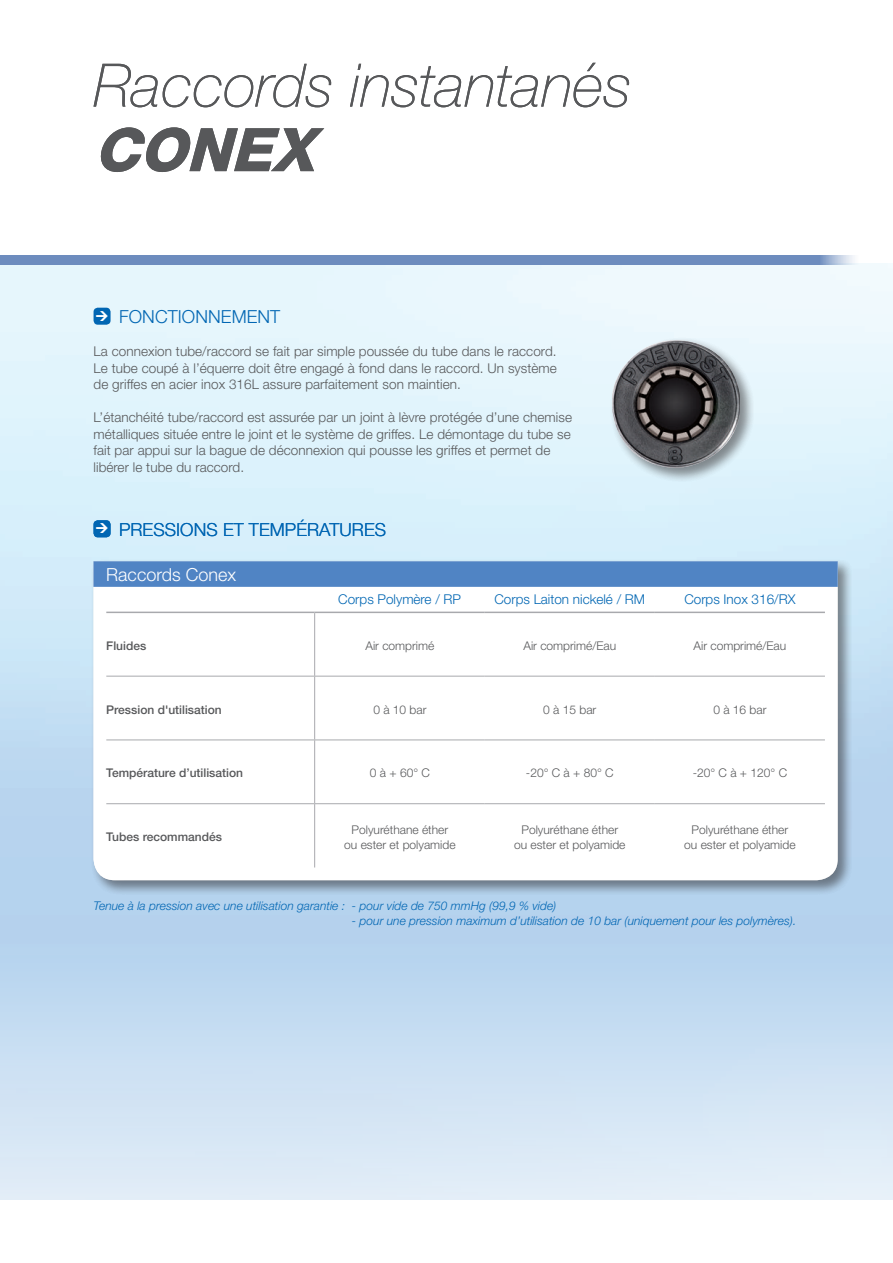
<style>
.page{position:relative;width:893px;height:1263px;background:#fff}
.page>*{position:absolute;margin:0;border:0;box-sizing:border-box;transform-origin:0 0}
.t1{font:italic 100 60px "Helvetica Neue LT Std";color:#57585a}
.t2{font:italic 800 60px "Helvetica Neue LT Std";color:#57585a}
.t3{font:300 18px "Helvetica Neue LT Std";letter-spacing:.005em;color:#0166b3}
.t4{font:300 18px "Helvetica Neue LT Std";color:#fff}
.t5{font:300 13.5px/16.5px "Helvetica Neue LT Std";letter-spacing:.005em;color:#57585a;text-align:justify}
.t6{font:300 13.5px "Helvetica Neue LT Std";color:#0166b3}
.t7{font:300 12px/15px "Helvetica Neue LT Std";color:#57585a;text-align:center}
.t8{font:italic 300 12px "Helvetica Neue LT Std";color:#0166b3}
.t9{font:500 12px "Helvetica Neue LT Std";color:#57585a}
</style>
<div class="page">
<img style="left:0;top:265px;width:893px;height:592px">
<div style="left:0;top:857px;width:893px;height:342px;background:linear-gradient(to bottom,#accdec,#e1edf7)"></div>
<div style="left:0;top:255px;width:449px;height:10px;background:#6d8cbe"></div>
<svg style="left:449px;top:255px;width:444px;height:10px;background:#7f9ac6"></svg>
<div style="left:94px;top:308px;width:17px;height:17px;background:#0166b3;border-radius:4px"></div>
<div style="left:609px;top:337px;width:146px;height:146px;background:#231f20;opacity:.3"></div>
<div style="left:94px;top:520px;width:17px;height:17px;background:#0166b3;border-radius:4px"></div>
<div style="left:91px;top:558px;width:762px;height:337px;background:#231f20;opacity:.3"></div>
<svg style="left:94px;top:587px;width:744px;height:293px"></svg>
<svg style="left:94px;top:561px;width:744px;height:26px;background:#5285c4"></svg>
<hr style="left:485px;top:676px;width:170px;height:1px;background:#a8a9ad">
<hr style="left:655px;top:676px;width:170px;height:1px;background:#a8a9ad">
<hr style="left:106px;top:739px;width:209px;height:1px;background:#a8a9ad">
<hr style="left:315px;top:739px;width:170px;height:1px;background:#a8a9ad">
<hr style="left:485px;top:739px;width:170px;height:1px;background:#a8a9ad">
<hr style="left:655px;top:739px;width:170px;height:1px;background:#a8a9ad">
<hr style="left:106px;top:803px;width:209px;height:1px;background:#a8a9ad">
<hr style="left:315px;top:803px;width:170px;height:1px;background:#a8a9ad">
<hr style="left:485px;top:803px;width:170px;height:1px;background:#a8a9ad">
<hr style="left:655px;top:803px;width:170px;height:1px;background:#a8a9ad">
<hr style="left:106px;top:676px;width:209px;height:1px;background:#a8a9ad">
<hr style="left:315px;top:676px;width:170px;height:1px;background:#a8a9ad">
<hr style="left:106px;top:612px;width:209px;height:1px;background:#a8a9ad">
<hr style="left:315px;top:612px;width:170px;height:1px;background:#a8a9ad">
<hr style="left:485px;top:612px;width:170px;height:1px;background:#a8a9ad">
<hr style="left:655px;top:612px;width:170px;height:1px;background:#a8a9ad">
<hr style="left:314px;top:740px;width:1px;height:63px;background:#a8a9ad">
<hr style="left:314px;top:804px;width:1px;height:63px;background:#a8a9ad">
<hr style="left:314px;top:613px;width:1px;height:63px;background:#a8a9ad">
<hr style="left:314px;top:676px;width:1px;height:63px;background:#a8a9ad">
<h1 class="t1" style="left:94px;top:51px;width:540px">Raccords instantanés</h1>
<h1 class="t2" style="left:94px;top:114px;width:241px">CONEX</h1>
<h2 class="t3" style="left:119px;top:306px;width:163px">FONCTIONNEMENT</h2>
<p class="t5" style="left:94px;top:343px;width:465px">La connexion tube/raccord se fait par simple poussée du tube dans le raccord.<br>Le tube coupé à l’équerre doit être engagé à fond dans le raccord. Un système de griffes en acier inox 316L assure parfaitement son maintien.</p>
<p class="t5" style="left:94px;top:409px;width:480px;text-align:left">L’étanchéité tube/raccord est assurée par un joint à lèvre protégée d’une chemise métalliques située entre le joint et le système de griffes. Le démontage du tube se fait par appui sur la bague de déconnexion qui pousse les griffes et permet de libérer le tube du raccord.</p>
<h2 class="t3" style="left:119px;top:518px;width:269px">PRESSIONS ET TEMPÉRATURES</h2>
<h2 class="t4" style="left:106px;top:563px;width:131px">Raccords Conex</h2>
<p class="t6" style="left:338px;top:591px;width:124px">Corps Polymère / RP</p>
<p class="t6" style="left:494px;top:591px;width:152px">Corps Laiton nickelé / RM</p>
<p class="t6" style="left:684px;top:591px;width:113px">Corps Inox 316/RX</p>
<p class="t9" style="left:106px;top:639px;width:42px">Fluides</p>
<p class="t7" style="left:365px;top:638px;width:70px">Air comprimé</p>
<p class="t7" style="left:523px;top:638px;width:94px">Air comprimé/Eau</p>
<p class="t7" style="left:693px;top:638px;width:94px">Air comprimé/Eau</p>
<p class="t9" style="left:106px;top:702px;width:117px">Pression d'utilisation</p>
<p class="t7" style="left:373px;top:702px;width:55px">0 à 10 bar</p>
<p class="t7" style="left:543px;top:702px;width:55px">0 à 15 bar</p>
<p class="t7" style="left:713px;top:702px;width:55px">0 à 16 bar</p>
<p class="t9" style="left:106px;top:766px;width:138px">Température d’utilisation</p>
<p class="t7" style="left:370px;top:765px;width:62px">0 à + 60° C</p>
<p class="t7" style="left:526px;top:765px;width:89px">-20° C à + 80° C</p>
<p class="t7" style="left:693px;top:765px;width:96px">-20° C à + 120° C</p>
<p class="t9" style="left:106px;top:830px;width:117px">Tubes recommandés</p>
<p class="t7" style="left:344px;top:822px;width:113px">Polyuréthane éther ou ester et polyamide</p>
<p class="t7" style="left:514px;top:822px;width:113px">Polyuréthane éther ou ester et polyamide</p>
<p class="t7" style="left:684px;top:822px;width:113px">Polyuréthane éther ou ester et polyamide</p>
<p class="t8" style="left:94px;top:899px;width:464px">Tenue à la pression avec une utilisation garantie : - pour vide de 750 mmHg (99,9 % vide)</p>
<p class="t8" style="left:352px;top:914px;width:446px">- pour une pression maximum d’utilisation de 10 bar (uniquement pour les polymères).</p>
</div>
